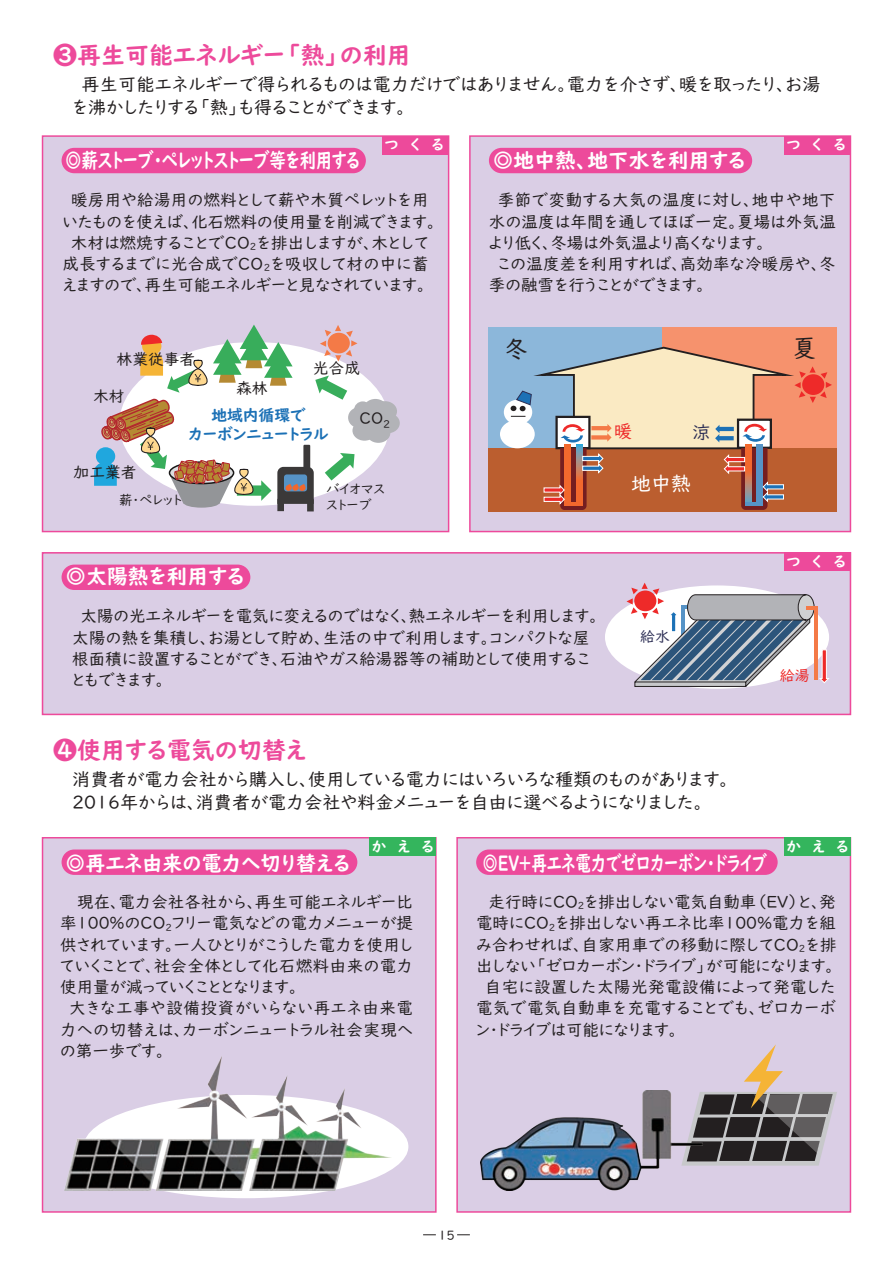
<style>
.page{position:relative;width:893px;height:1263px;background:#fff}
.page>*{position:absolute;margin:0;border:0;box-sizing:border-box;transform-origin:0 0}
.t1{font:24px "UD Digi Kyokasho NK R";color:#231f20}
.t2{font:23.85px "UD Digi Kyokasho NK B";color:#ed4a9b}
.t3{font:20.7px "UD Digi Kyokasho NK B";letter-spacing:-.005em;color:#fff}
.t4{font:20.7px "UD Digi Kyokasho NK B";letter-spacing:-.03em;color:#fff;scale:.8 1}
.t5{font:20.7px "UD Digi Kyokasho NK B";letter-spacing:-.005em;color:#fff;scale:.75 1}
.t6{font:20.7px "UD Digi Kyokasho NK B";letter-spacing:-.005em;color:#fff;scale:.96 1}
.t7{font:19.95px "UD Digi Kyokasho NK R";color:#fff}
.t8{font:18px/23.4px "UD Digi Kyokasho NK R";color:#231f20}
.t9{font:18px "UD Digi Kyokasho NK R";color:#ee2a29}
.t10{font:18px "UD Digi Kyokasho NK R";color:#2d2f55}
.t11{font:16.5px/21.3px "UD Digi Kyokasho NK R";letter-spacing:.01em;color:#231f20}
.t12{font:15.75px "UD Digi Kyokasho NK R";color:#231f20}
.t13{font:15.75px "UD Digi Kyokasho NK B";color:#1c71b6}
.t14{font:14.85px "UD Digi Kyokasho NK B";letter-spacing:.75em;color:#fff}
.t15{font:14.85px "UD Digi Kyokasho NK R";color:#2d2f55}
.t16{font:14.85px "UD Digi Kyokasho NK R";color:#ee2a29}
.t17{font:13.5px/16.2px "UD Digi Kyokasho NK R";color:#231f20}
.t18{font:12.75px "UD Digi Kyokasho NK R";color:#231f20}
.s1{font-size:9.6px}
</style>
<div class="page">
<div style="left:457px;top:838px;width:393px;height:374px;background:#dacee5"></div>
<div style="left:456px;top:837px;width:395px;height:376px;border:1px solid #ed4a9b"></div>
<div style="left:43px;top:553px;width:807px;height:161px;background:#dacee5"></div>
<div style="left:42px;top:552px;width:809px;height:163px;border:2px solid #ed4a9b"></div>
<div style="left:784px;top:553px;width:66px;height:18px;background:#ed4a9b"></div>
<div style="left:62px;top:565px;width:188px;height:25px;background:#ed4a9b;border-radius:13px"></div>
<div style="left:43px;top:136px;width:406px;height:395px;background:#dacee5"></div>
<div style="left:382px;top:136px;width:67px;height:18px;background:#ed4a9b"></div>
<div style="left:62px;top:148px;width:304px;height:25px;background:#ed4a9b;border-radius:13px"></div>
<div style="left:470px;top:136px;width:380px;height:395px;background:#dacee5"></div>
<div style="left:784px;top:136px;width:66px;height:18px;background:#ed4a9b"></div>
<div style="left:784px;top:838px;width:66px;height:18px;background:#34b55d"></div>
<div style="left:489px;top:148px;width:263px;height:25px;background:#ed4a9b;border-radius:13px"></div>
<div style="left:43px;top:838px;width:393px;height:374px;background:#dacee5"></div>
<div style="left:42px;top:837px;width:395px;height:376px;border:1px solid #ed4a9b"></div>
<div style="left:370px;top:838px;width:66px;height:18px;background:#34b55d"></div>
<div style="left:62px;top:849px;width:295px;height:26px;background:#ed4a9b;border-radius:13px"></div>
<div style="left:476px;top:849px;width:302px;height:26px;background:#ed4a9b;border-radius:13px"></div>
<div style="left:488px;top:448px;width:348px;height:63px;background:#bb5e2f"></div>
<div style="left:488px;top:327px;width:174px;height:121px;background:#8cb7da"></div>
<div style="left:662px;top:327px;width:174px;height:121px;background:#f6926d"></div>
<svg style="left:539px;top:346px;width:293px;height:164px"></svg>
<div style="left:504px;top:400px;width:28px;height:25px;background:#fff;border-radius:50%"></div>
<div style="left:500px;top:420px;width:35px;height:28px;background:#fff;border-radius:50%"></div>
<svg style="left:511px;top:391px;width:21px;height:26px"></svg>
<div style="left:605px;top:585px;width:224px;height:104px;background:#fff;border-radius:50%"></div>
<svg style="left:626px;top:583px;width:204px;height:104px"></svg>
<div style="left:84px;top:1095px;width:324px;height:103px;background:#fff;border-radius:50%"></div>
<svg style="left:703px;top:1044px;width:134px;height:122px"></svg>
<div style="left:119px;top:342px;width:271px;height:164px;background:#fff;border-radius:50%"></div>
<div style="left:348px;top:407px;width:21px;height:21px;background:#b2b3b7;border-radius:50%"></div>
<div style="left:354px;top:401px;width:17px;height:18px;background:#b2b3b7;border-radius:50%"></div>
<div style="left:358px;top:410px;width:24px;height:20px;background:#b2b3b7;border-radius:50%"></div>
<div style="left:366px;top:423px;width:24px;height:20px;background:#b2b3b7;border-radius:50%"></div>
<div style="left:352px;top:420px;width:24px;height:21px;background:#b2b3b7;border-radius:50%"></div>
<div style="left:376px;top:413px;width:24px;height:20px;background:#b2b3b7;border-radius:50%"></div>
<div style="left:363px;top:399px;width:24px;height:20px;background:#b2b3b7;border-radius:50%"></div>
<div style="left:373px;top:401px;width:24px;height:20px;background:#b2b3b7;border-radius:50%"></div>
<svg style="left:94px;top:325px;width:263px;height:186px"></svg>
<img style="left:65px;top:1056px;width:327px;height:135px">
<img style="left:480px;top:1091px;width:223px;height:100px">
<svg style="left:423px;top:1234px;width:13px;height:1px"></svg>
<svg style="left:457px;top:1234px;width:13px;height:1px"></svg>
<p class="t2" style="left:53px;top:41px;width:359px">❸再生可能エネルギー「熱」の利用</p>
<p class="t8" style="left:72px;top:72px;width:750px">　再生可能エネルギーで得られるものは電力だけではありません。電力を介さず、暖を取ったり、お湯を沸かしたりする「熱」も得ることができます。</p>
<p class="t14" style="left:385px;top:136px;width:61px">つくる</p>
<p class="t4" style="left:65px;top:148px;width:370px">◎薪ストーブ・ペレットストーブ等を利用する</p>
<p class="t11" style="left:62px;top:190px;width:374px">　暖房用や給湯用の燃料として薪や木質ペレットを用いたものを使えば、化石燃料の使用量を削減できます。　木材は燃焼することでCO<span class="s1">2</span>を排出しますが、木として成長するまでに光合成でCO<span class="s1">2</span>を吸収して材の中に蓄えますので、再生可能エネルギーと見なされています。</p>
<p class="t12" style="left:117px;top:350px;width:80px">林業従事者</p>
<p class="t12" style="left:93px;top:388px;width:33px">木材</p>
<p class="t12" style="left:236px;top:379px;width:33px">森林</p>
<p class="t12" style="left:313px;top:359px;width:49px">光合成</p>
<p class="t12" style="left:74px;top:464px;width:64px">加工業者</p>
<p class="t13" style="left:211px;top:406px;width:96px">地域内循環で</p>
<p class="t12" style="left:360px;top:409px;width:32px">CO<sub>2</sub></p>
<p class="t13" style="left:189px;top:425px;width:141px">カーボンニュートラル</p>
<p class="t17" style="left:119px;top:492px;width:64px">薪・ペレット</p>
<p class="t17" style="left:326px;top:481px;width:61px">バイオマスストーブ</p>
<p class="t14" style="left:786px;top:136px;width:61px">つくる</p>
<p class="t3" style="left:493px;top:148px;width:255px">◎地中熱、地下水を利用する</p>
<p class="t11" style="left:489px;top:190px;width:348px">　季節で変動する大気の温度に対し、地中や地下水の温度は年間を通してほぼ一定。夏場は外気温より低く、冬場は外気温より高くなります。<br>　この温度差を利用すれば、高効率な冷暖房や、冬季の融雪を行うことができます。</p>
<p class="t1" style="left:504px;top:335px;width:25px">冬</p>
<p class="t1" style="left:793px;top:335px;width:25px">夏</p>
<p class="t9" style="left:614px;top:421px;width:19px">暖</p>
<p class="t10" style="left:692px;top:422px;width:19px">涼</p>
<p class="t7" style="left:631px;top:473px;width:61px">地中熱</p>
<p class="t3" style="left:66px;top:564px;width:181px">◎太陽熱を利用する</p>
<p class="t11" style="left:72px;top:606px;width:527px">　太陽の光エネルギーを電気に変えるのではなく、熱エネルギーを利用します。太陽の熱を集積し、お湯として貯め、生活の中で利用します。コンパクトな屋根面積に設置することができ、石油やガス給湯器等の補助として使用することもできます。</p>
<p class="t15" style="left:640px;top:628px;width:31px">給水</p>
<p class="t2" style="left:53px;top:736px;width:255px">❹使用する電気の切替え</p>
<p class="t8" style="left:72px;top:767px;width:658px">消費者が電力会社から購入し、使用している電力にはいろいろな種類のものがあります。<br>2016年からは、消費者が電力会社や料金メニューを自由に選べるようになりました。</p>
<p class="t14" style="left:786px;top:553px;width:61px">つくる</p>
<p class="t16" style="left:780px;top:667px;width:31px">給湯</p>
<p class="t14" style="left:372px;top:838px;width:64px">かえる</p>
<p class="t6" style="left:66px;top:850px;width:298px">◎再エネ由来の電力へ切り替える</p>
<p class="t11" style="left:60px;top:891px;width:354px">　 現在、電力会社各社から、再生可能エネルギー比率100%のCO<span class="s1">2</span>フリー電気などの電力メニューが提供されています。一人ひとりがこうした電力を使用していくことで、社会全体として化石燃料由来の電力使用量が減っていくこととなります。<br>　大きな工事や設備投資がいらない再エネ由来電力への切替えは、カーボンニュートラル社会実現への第一歩です。</p>
<p class="t14" style="left:786px;top:838px;width:64px">かえる</p>
<p class="t5" style="left:483px;top:850px;width:381px">◎EV＋再エネ電力でゼロカーボン・ドライブ</p>
<p class="t11" style="left:476px;top:891px;width:362px">　 走行時にCO<span class="s1">2</span>を排出しない電気自動車（EV）と、発電時にCO<span class="s1">2</span>を排出しない再エネ比率100%電力を組み合わせれば、自家用車での移動に際してCO<span class="s1">2</span>を排出しない「ゼロカーボン・ドライブ」が可能になります。　自宅に設置した太陽光発電設備によって発電した電気で電気自動車を充電することでも、ゼロカーボン・ドライブは可能になります。</p>
<p class="t18" style="left:438px;top:1227px;width:18px">15</p>
</div>
